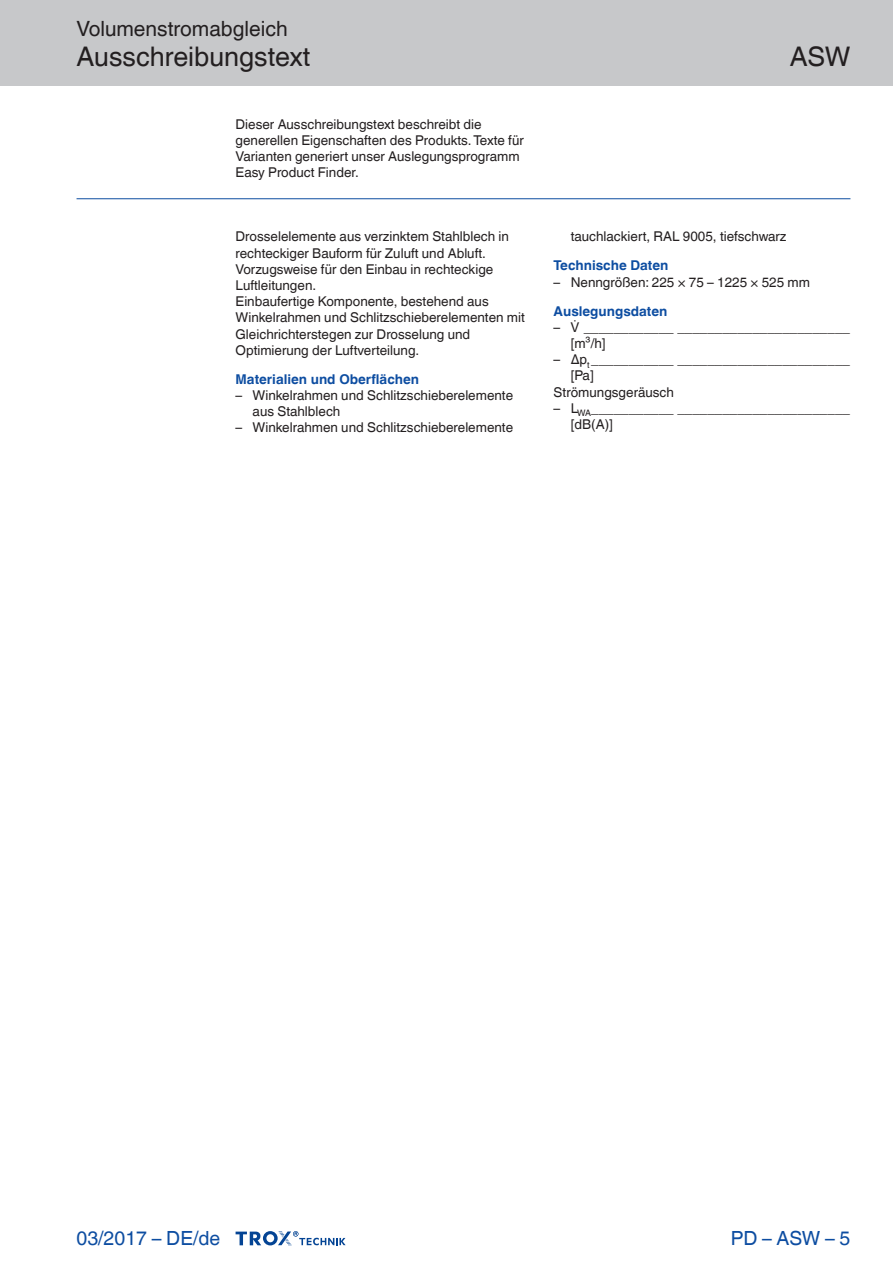
<style>
.page{position:relative;width:893px;height:1263px;background:#fff}
.page>*{position:absolute;margin:0;border:0;box-sizing:border-box;transform-origin:0 0}
.Navigation_2{font:27px "TROX Helvetica";color:#231f20}
.Navigation_3{font:27px "TROX Helvetica";color:#231f20}
.Navigation_1{font:21px "TROX Helvetica";color:#231f20}
.country{font:19.5px "TROX Helvetica";color:#0d4da1}
.pagina_li-re{font:19.5px "TROX Helvetica";color:#0d4da1}
.descr_txt_section_pa{font:13.5px/16.2px "TROX Helvetica";color:#231f20}
.descr_txt_section_li{font:13.5px/16.2px "TROX Helvetica";color:#231f20}
.descr_txt_section_ti{font:700 13.5px "TROX Helvetica";color:#0d4da1}
</style>
<div class="page">
<div style="left:0;top:0;width:893px;height:85px;background:#c7c8ca"></div>
<svg style="left:236px;top:1231px;width:110px;height:15px"></svg>
<hr style="left:77px;top:198px;width:773px;height:1px;background:#0d4da1">
<p class="Navigation_1" style="left:77px;top:17px;width:213px">Volumenstromabgleich</p>
<p class="Navigation_2" style="left:77px;top:41px;width:235px">Ausschreibungstext</p>
<p class="descr_txt_section_pa" style="left:236px;top:116px;width:290px">Dieser Ausschreibungstext beschreibt die generellen Eigenschaften des Produkts. Texte für Varianten generiert unser Auslegungsprogramm Easy Product Finder.</p>
<p class="descr_txt_section_pa" style="left:236px;top:229px;width:275px">Drosselelemente aus verzinktem Stahlblech in rechteckiger Bauform für Zuluft und Abluft.<br>Vorzugsweise für den Einbau in rechteckige Luftleitungen.</p>
<p class="descr_txt_section_pa" style="left:236px;top:293px;width:291px">Einbaufertige Komponente, bestehend aus Winkelrahmen und Schlitzschieberelementen mit Gleichrichterstegen zur Drosselung und Optimierung der Luftverteilung.</p>
<p class="descr_txt_section_ti" style="left:236px;top:371px;width:185px">Materialien und Oberflächen</p>
<p class="descr_txt_section_li" style="left:253px;top:387px;width:262px;text-indent:-17px">– Winkelrahmen und Schlitzschieberelemente aus Stahlblech</p>
<p class="descr_txt_section_li" style="left:236px;top:420px;width:279px">– Winkelrahmen und Schlitzschieberelemente</p>
<p class="Navigation_3" style="left:790px;top:41px;width:62px">ASW</p>
<p class="descr_txt_section_li" style="left:571px;top:229px;width:217px">tauchlackiert, RAL 9005, tiefschwarz</p>
<p class="descr_txt_section_ti" style="left:554px;top:258px;width:116px">Technische Daten</p>
<p class="descr_txt_section_li" style="left:554px;top:274px;width:258px">– Nenngrößen: 225 × 75 – 1225 × 525 mm</p>
<p class="descr_txt_section_ti" style="left:554px;top:303px;width:115px">Auslegungsdaten</p>
<p class="descr_txt_section_li" style="left:571px;top:319px;width:281px;text-indent:-17px">– ____________ _______________________ [m³/h]</p>
<p class="descr_txt_section_li" style="left:571px;top:351px;width:281px;text-indent:-17px">– Δp<sub>t</sub> ___________ _______________________ [Pa]</p>
<p class="descr_txt_section_pa" style="left:554px;top:384px;width:122px">Strömungsgeräusch</p>
<p class="descr_txt_section_li" style="left:571px;top:400px;width:281px;text-indent:-17px">– L<sub>WA</sub>___________ _______________________ [dB(A)]</p>
<p class="country" style="left:77px;top:1227px;width:145px">03/2017 – DE/de</p>
<p class="pagina_li-re" style="left:731px;top:1227px;width:121px">PD – ASW – 5</p>
</div>
